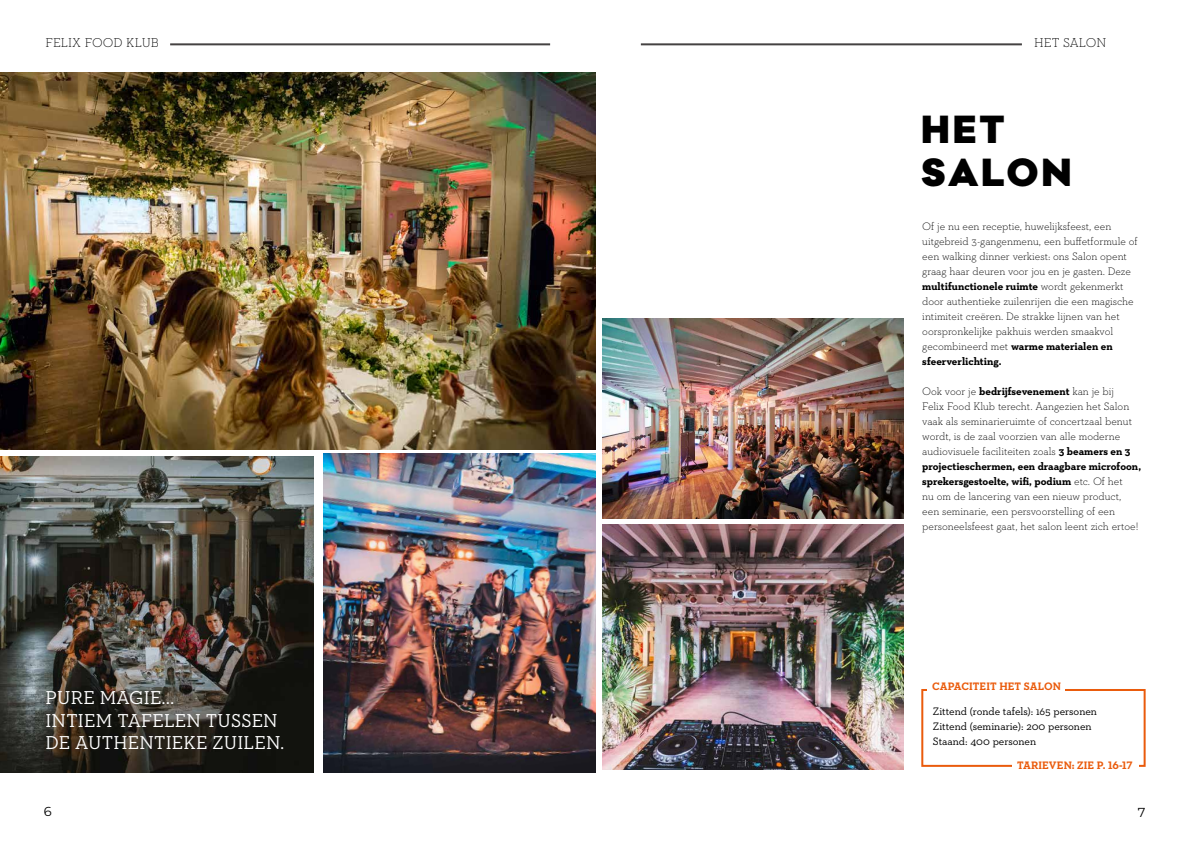
<style>
.page{position:relative;width:1191px;height:842px;background:#fff}
.page>*{position:absolute;margin:0;border:0;box-sizing:border-box;transform-origin:0 0}
.t1{font:900 36px/43.2px "Galano Classic";letter-spacing:.08em;color:#000}
.t2{font:19px/22.8px "Neutraface Slab Text";letter-spacing:.01em;color:#fff}
.t3{font:300 13px "Neutraface Slab Text";letter-spacing:.01em;color:#000}
.t4{font:13px "Montserrat";color:#000}
.t5{font:300 11px/15px "Neutraface Slab Text";letter-spacing:-.005em;color:#000}
.t6{font:11px/15px "Neutraface Slab Text";letter-spacing:-.005em;color:#000}
.t7{font:700 11px "Neutraface Slab Text";letter-spacing:.01em;color:#ea5b0c}
.s1{font-weight:700}
</style>
<div class="page">
<hr style="left:641px;top:43px;width:381px;height:2px;background:#454242">
<img style="left:602px;top:524px;width:301px;height:245px">
<div style="left:921px;top:689px;width:224px;height:78px;border:2px solid #ea5b0c"></div>
<div style="left:927px;top:682px;width:137px;height:17px;background:#fff"></div>
<hr style="left:170px;top:43px;width:380px;height:2px;background:#454242">
<img style="left:0;top:73px;width:595px;height:376px">
<img style="left:0;top:457px;width:313px;height:315px">
<img style="left:323px;top:454px;width:272px;height:318px">
<div style="left:1012px;top:760px;width:126px;height:18px;background:#fff"></div>
<img style="left:602px;top:319px;width:301px;height:199px">
<p class="t3" style="left:45px;top:34px;width:115px">FELIX FOOD KLUB</p>
<h2 class="t2" style="left:45px;top:686px;width:240px">PURE MAGIE...<br>INTIEM TAFELEN TUSSEN<br>DE AUTHENTIEKE ZUILEN.</h2>
<p class="t4" style="left:44px;top:802px;width:9px">6</p>
<p class="t3" style="left:1034px;top:34px;width:74px">HET SALON</p>
<h1 class="t1" style="left:921px;top:108px;width:152px">HET<br>SALON</h1>
<p class="t5" style="left:922px;top:218px;width:217px">Of je nu een receptie, huwelijksfeest, een uitgebreid 3-gangenmenu, een buffetformule of een walking dinner verkiest: ons Salon opent graag haar deuren voor jou en je gasten. Deze <span class="s1">multifunctionele ruimte</span> wordt gekenmerkt door authentieke zuilenrijen die een magische intimiteit creëren. De strakke lijnen van het oorspronkelijke pakhuis werden smaakvol gecombineerd met <span class="s1">warme materialen en sfeerverlichting.</span></p>
<p class="t5" style="left:922px;top:383px;width:220px">Ook voor je <span class="s1">bedrijfsevenement</span> kan je bij<br>Felix Food Klub terecht. Aangezien het Salon vaak als seminarieruimte of concertzaal benut wordt, is de zaal voorzien van alle moderne audiovisuele faciliteiten zoals <span class="s1">3 beamers en 3 projectieschermen, een draagbare microfoon, sprekersgestoelte, wifi, podium</span> etc. Of het<br>nu om de lancering van een nieuw product, een seminarie, een persvoorstelling of een personeelsfeest gaat, het salon leent zich ertoe!</p>
<p class="t7" style="left:932px;top:680px;width:130px">CAPACITEIT HET SALON</p>
<p class="t6" style="left:933px;top:703px;width:166px">Zittend (ronde tafels): 165 personen<br>Zittend (seminarie): 200 personen<br>Staand: 400 personen</p>
<p class="t7" style="left:1017px;top:758px;width:117px">TARIEVEN: ZIE P. 16-17</p>
<p class="t4" style="left:1138px;top:803px;width:9px">7</p>
</div>
